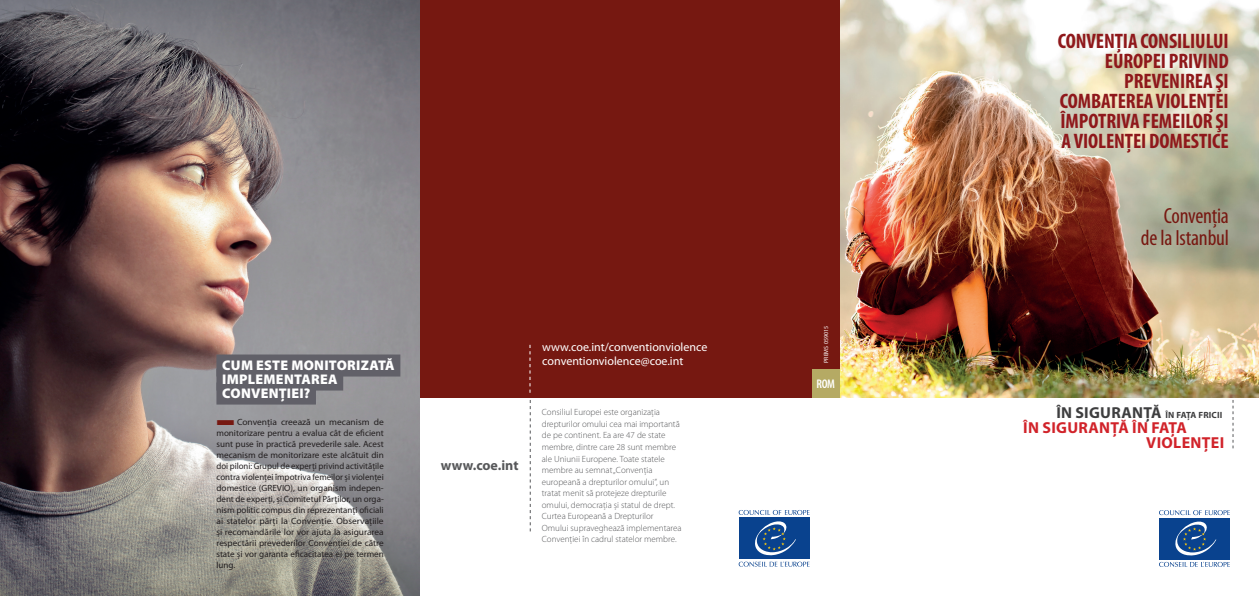
<style>
.page{position:relative;width:1259px;height:596px;background:#fff}
.page>*{position:absolute;margin:0;border:0;box-sizing:border-box;transform-origin:0 0}
.t1{font:condensed 22px/22px "Myriad Pro";letter-spacing:-.01em;color:#771811;text-align:right}
.t2{font:700 condensed 21px/20px "Myriad Pro";letter-spacing:-.005em;color:#8f181b;text-align:right}
.t3{font:700 15.9px "Myriad Pro";letter-spacing:.02em;color:#d1232a}
.t4{font:700 15.9px "Myriad Pro";letter-spacing:.02em;color:#3e3e3f}
.t5{font:900 14px/14px "Myriad Pro";letter-spacing:.02em;color:#fff}
.t6{font:700 14px "Myriad Pro";color:#57585a}
.t7{font:600 condensed 12.6px "Myriad Pro";color:#fff}
.t8{font:12px/14px "Myriad Pro";color:#fff}
.t9{font:9px/11px "Myriad Pro";color:#231f20;text-align:justify;scale:1.05 1}
.t10{font:300 9px/11.5px "Myriad Pro";color:#57585a}
.t11{font:700 9px "Myriad Pro";letter-spacing:.02em;color:#3e3e3f}
.t12{font:6px "Myriad Pro";color:#fff}
.s1{color:#761811}
</style>
<div class="page">
<img style="left:839px;top:0;width:420px;height:397px">
<div style="left:420px;top:0;width:419px;height:397px;background:#761811"></div>
<svg style="left:1159px;top:561px;width:71px;height:5px"></svg>
<div style="left:1159px;top:517px;width:70px;height:41px;background:#09428e"></div>
<svg style="left:1159px;top:510px;width:71px;height:45px"></svg>
<svg style="left:738px;top:510px;width:71px;height:4px"></svg>
<svg style="left:738px;top:561px;width:71px;height:5px"></svg>
<div style="left:739px;top:517px;width:70px;height:41px;background:#09428e"></div>
<svg style="left:755px;top:521px;width:41px;height:34px"></svg>
<svg style="left:530px;top:400px;width:1px;height:131px"></svg>
<svg style="left:530px;top:344px;width:1px;height:48px"></svg>
<svg style="left:1232px;top:400px;width:1px;height:48px"></svg>
<div style="left:812px;top:369px;width:27px;height:28px;background:#b5aa64"></div>
<img style="left:0;top:0;width:420px;height:595px">
<div style="left:216px;top:354px;width:184px;height:22px;background:#616068"></div>
<div style="left:216px;top:368px;width:127px;height:22px;background:#616068"></div>
<div style="left:216px;top:382px;width:100px;height:22px;background:#616068"></div>
<h3 class="t5" style="left:222px;top:357px;width:174px">CUM ESTE MONITORIZATĂ<br>IMPLEMENTAREA<br>CONVENȚIEI?</h3>
<p class="t9" style="left:216px;top:415px;width:161px"><span class="s1">■</span>Convenția creează un mecanism de monitorizare pentru a evalua cât de eficient sunt puse în practică prevederile sale. Acest mecanism de monitorizare este alcătuit din doi piloni: Grupul de experți privind activitățile contra violenței împotriva femeilor și violenței domestice (GREVIO), un organism indepen&shy;dent de experți, și Comitetul Părților, un orga&shy;nism politic compus din reprezentanți oficiali ai statelor părți la Convenție. Observațiile și recomandările lor vor ajuta la asigurarea respectării prevederilor Convenției de către state și vor garanta eficacitatea ei pe termen lung.</p>
<h3 class="t6" style="left:441px;top:455px;width:79px">www.coe.int</h3>
<h3 class="t8" style="left:542px;top:339px;width:167px">www.coe.int/conventionviolence conventionviolence@coe.int</h3>
<p class="t10" style="left:542px;top:406px;width:141px">Consiliul Europei este organizația drepturilor omului cea mai importantă de pe continent. Ea are 47 de state membre, dintre care 28 sunt membre ale Uniunii Europene. Toate statele membre au semnat „Convenția europeană a drepturilor omului”, un tratat menit să protejeze drepturile omului, democrația și statul de drept.<br>Curtea Europeană a Drepturilor Omului supraveghează implementarea Convenției în cadrul statelor membre.</p>
<p class="t12" style="left:822px;top:362px;width:38px;rotate:-90deg">PREMS 059015</p>
<h3 class="t7" style="left:816px;top:375px;width:20px">ROM</h3>
<h2 class="t2" style="left:1057px;top:31px;width:172px">CONVENŢIA CONSILIULUI<br>EUROPEI PRIVIND<br>PREVENIREA ŞI<br>COMBATEREA VIOLENŢEI<br>ÎMPOTRIVA FEMEILOR ŞI<br>A VIOLENŢEI DOMESTICE</h2>
<h1 class="t1" style="left:1141px;top:204px;width:89px">Convenția<br>de la Istanbul</h1>
<h3 class="t4" style="left:1056px;top:401px;width:107px">ÎN SIGURANŢĂ</h3>
<p class="t11" style="left:1165px;top:408px;width:58px">ÎN FAŢA FRICII</p>
<h3 class="t3" style="left:1146px;top:432px;width:79px">VIOLENŢEI</h3>
<h3 class="t3" style="left:1023px;top:417px;width:165px">ÎN SIGURANŢĂ ÎN FAŢA</h3>
</div>
